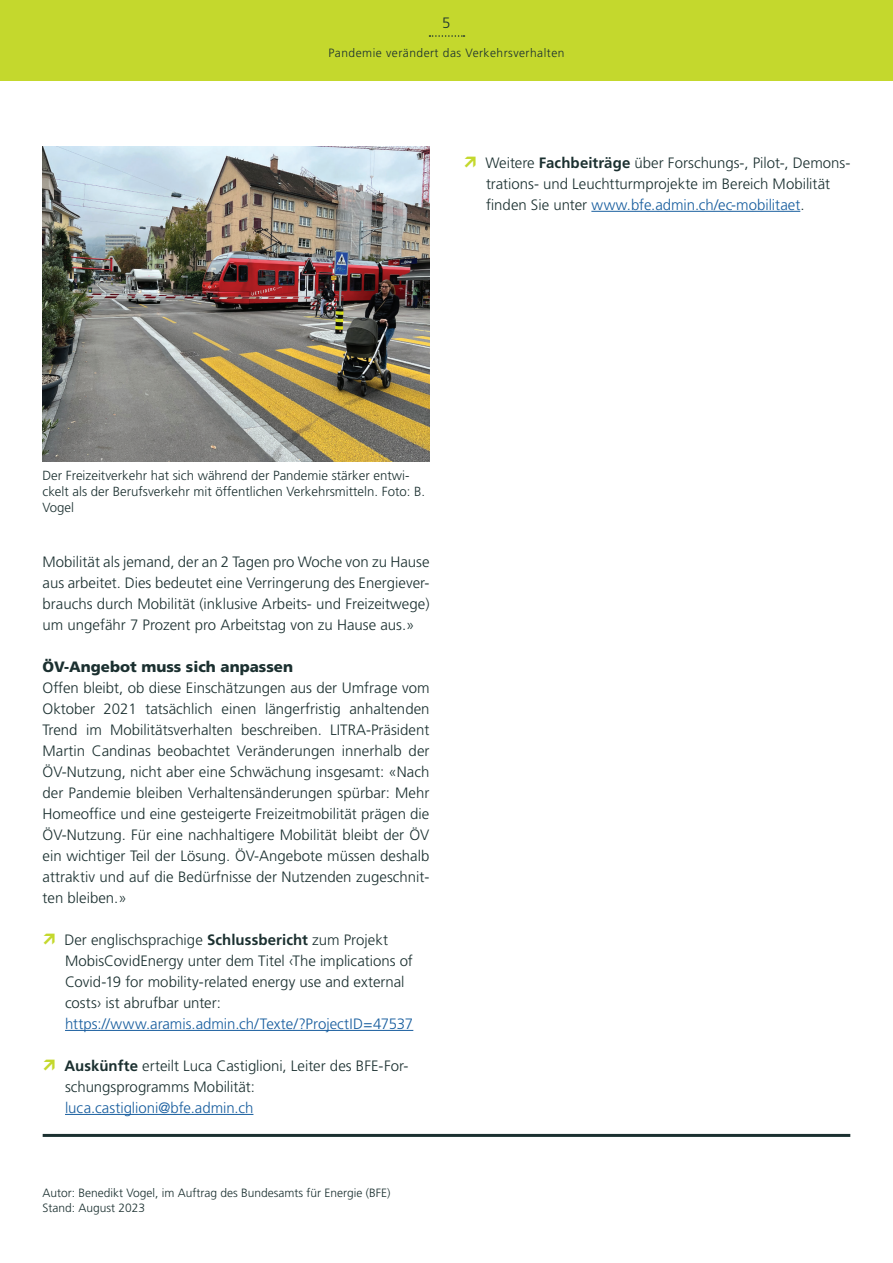
<style>
.page{position:relative;width:893px;height:1263px;background:#fff}
.page>*{position:absolute;margin:0;border:0;box-sizing:border-box;transform-origin:0 0}
.t1{font:300 15px/21px "Frutiger LT Std";color:#1b3030}
.t2{font:300 15px "Frutiger LT Std";letter-spacing:-.005em;color:#175d9e}
.t3{font:900 15px "Frutiger LT Std";color:#1b3030}
.t4{font:300 13.2px/16.2px "Frutiger LT Std";color:#1b3030}
.t5{font:300 12px/15px "Frutiger LT Std";color:#1b3030}
.t6{font:300 12px "Frutiger LT Std";letter-spacing:.04em;color:#1b3030}
.s1{font-weight:700}
.s2{color:#175d9e}
</style>
<div class="page">
<div style="left:0;top:0;width:893px;height:81px;background:#c4d82d"></div>
<svg style="left:429px;top:35px;width:35px;height:2px"></svg>
<hr style="left:591px;top:211px;width:209px;height:1px;background:#175d9e">
<hr style="left:65px;top:1030px;width:348px;height:1px;background:#175d9e">
<hr style="left:65px;top:1114px;width:188px;height:1px;background:#175d9e">
<hr style="left:43px;top:1134px;width:807px;height:3px;background:#1b3030">
<img style="left:43px;top:147px;width:386px;height:315px">
<p class="t1" style="left:442px;top:13px;width:10px">5</p>
<p class="t6" style="left:328px;top:46px;width:238px">Pandemie verändert das Verkehrsverhalten</p>
<p class="t1" style="left:485px;top:152px;width:366px">Weitere <span class="s1">Fachbeiträge</span> über Forschungs-, Pilot-, Demons&shy;trations- und Leuchtturmprojekte im Bereich Mobilität finden Sie unter <span class="s2">www.bfe.admin.ch/ec-mobilitaet</span>.</p>
<p class="t4" style="left:43px;top:467px;width:384px">Der Freizeitverkehr hat sich während der Pandemie stärker entwi&shy;ckelt als der Berufsverkehr mit öffentlichen Verkehrsmitteln. Foto: B.<br>Vogel</p>
<p class="t1" style="left:43px;top:551px;width:388px;text-align:justify">Mobilität als jemand, der an 2 Tagen pro Woche von zu Hause aus arbeitet. Dies bedeutet eine Verringerung des Energiever&shy;brauchs durch Mobilität (inklusive Arbeits- und Freizeitwege) um ungefähr 7 Prozent pro Arbeitstag von zu Hause aus.»</p>
<p class="t3" style="left:43px;top:657px;width:252px">ÖV-Angebot muss sich anpassen</p>
<p class="t1" style="left:43px;top:677px;width:388px;text-align:justify">Offen bleibt, ob diese Einschätzungen aus der Umfrage vom Oktober 2021 tatsächlich einen längerfristig anhaltenden Trend im Mobilitätsverhalten beschreiben. LITRA-Präsident Martin Candinas beobachtet Veränderungen innerhalb der ÖV-Nutzung, nicht aber eine Schwächung insgesamt: «Nach der Pandemie bleiben Verhaltensänderungen spürbar: Mehr Homeoffice und eine gesteigerte Freizeitmobilität prägen die ÖV-Nutzung. Für eine nachhaltigere Mobilität bleibt der ÖV ein wichtiger Teil der Lösung. ÖV-Angebote müssen deshalb attraktiv und auf die Bedürfnisse der Nutzenden zugeschnit&shy;ten bleiben.»</p>
<p class="t1" style="left:64px;top:929px;width:350px">Der englischsprachige <span class="s1">Schlussbericht</span> zum Projekt MobisCovidEnergy unter dem Titel ‹The implications of Covid-19 for mobility-related energy use and external costs› ist abrufbar unter:</p>
<p class="t2" style="left:65px;top:1015px;width:350px">https://www.aramis.admin.ch/Texte/?ProjectID=47537</p>
<p class="t1" style="left:64px;top:1055px;width:346px"><span class="s1">Auskünfte</span> erteilt Luca Castiglioni, Leiter des BFE-For&shy;schungsprogramms Mobilität:</p>
<p class="t2" style="left:65px;top:1099px;width:190px">luca.castiglioni@bfe.admin.ch</p>
<p class="t5" style="left:43px;top:1185px;width:350px">Autor: Benedikt Vogel, im Auftrag des Bundesamts für Energie (BFE)<br>Stand: August 2023</p>
</div>
